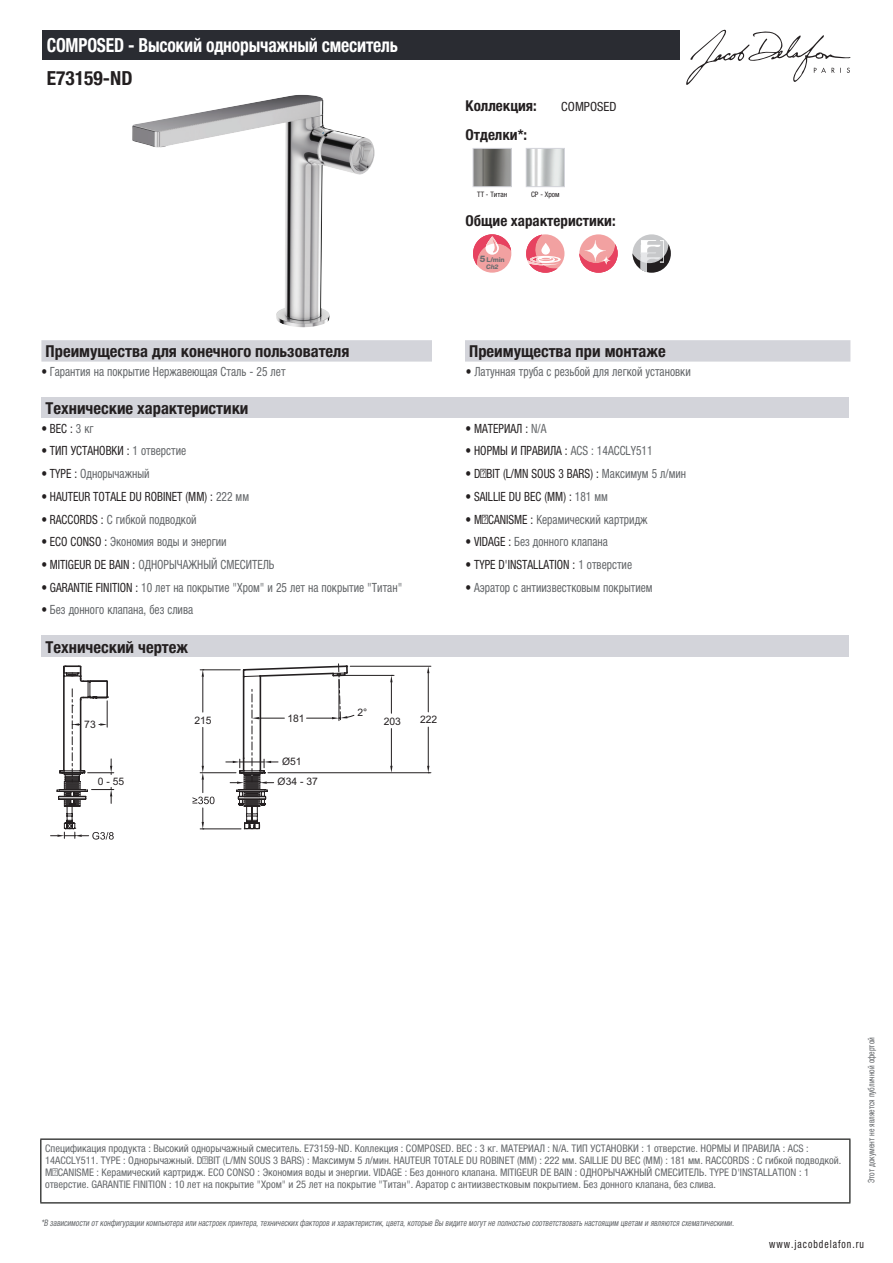
<style>
.page{position:relative;width:893px;height:1263px;background:#fff}
.page>*{position:absolute;margin:0;border:0;box-sizing:border-box;transform-origin:0 0}
.t1{font:700 condensed 19.5px "Helvetica Neue LTCYR";letter-spacing:-.01em;color:#fff;scale:.9 1}
.t2{font:700 condensed 19.5px "Helvetica Neue LTCYR";color:#231f20}
.t3{font:700 condensed 16.5px "Helvetica Neue LTCYR";color:#231f20}
.t4{font:700 condensed 15px "Helvetica Neue LTCYR";color:#231f20}
.t5{font:condensed 12.75px "Helvetica Neue LTCYR";color:#626568;scale:.9 1}
.t6{font:condensed 12.75px "Helvetica Neue LTCYR";color:#231f20;scale:.9 1}
.t7{font:condensed 12.75px "Helvetica Neue LTCYR";color:#231f20}
.t8{font:condensed 11.25px "Helvetica Neue LTCYR";letter-spacing:.1em;color:#231f20;scale:.87 1}
.t9{font:condensed 10.5px/12px "Helvetica Neue LTCYR";color:#626568}
.t10{font:10.35px "Arial";color:#231f20}
.t11{font:italic condensed 9px "Helvetica Neue LTCYR";color:#626568;scale:.87 1}
.t12{font:condensed 9px "Helvetica Neue LTCYR";color:#626568;scale:.87 1}
.t13{font:condensed 7.5px "Helvetica Neue LTCYR";color:#231f20}
.t14{font:800 6.6px "Helvetica Neue LT Pro";color:#6c6d70}
.t15{font:italic 800 6.45px "Helvetica Neue LT Std";color:#6c6d70}
.s1{font-size:9px}
.s2{color:#231f20}
.s3{color:#626568}
</style>
<div class="page">
<svg style="left:686px;top:30px;width:164px;height:55px"></svg>
<img style="left:132px;top:95px;width:243px;height:233px">
<img style="left:475px;top:150px;width:35px;height:35px">
<div style="left:473px;top:148px;width:39px;height:39px;border:1px solid #d3d4da"></div>
<img style="left:528px;top:150px;width:35px;height:35px">
<div style="left:526px;top:148px;width:39px;height:39px;border:1px solid #d3d4da"></div>
<div style="left:473px;top:234px;width:38px;height:39px;background:#f2a1a1;border-radius:50%"></div>
<svg style="left:473px;top:234px;width:38px;height:31px"></svg>
<div style="left:526px;top:234px;width:38px;height:39px;background:#f2a1a1;border-radius:50%"></div>
<svg style="left:526px;top:235px;width:35px;height:38px"></svg>
<div style="left:579px;top:234px;width:39px;height:39px;background:#f2a1a1;border-radius:50%"></div>
<svg style="left:579px;top:240px;width:39px;height:33px"></svg>
<div style="left:632px;top:234px;width:39px;height:39px;background:#c7c8ca;border-radius:50%"></div>
<svg style="left:632px;top:240px;width:39px;height:33px"></svg>
<div style="left:41px;top:340px;width:809px;height:22px;background:#d3d4da"></div>
<div style="left:432px;top:340px;width:33px;height:22px;background:#fff"></div>
<div style="left:41px;top:397px;width:808px;height:21px;background:#d3d4da"></div>
<div style="left:41px;top:636px;width:808px;height:21px;background:#d3d4da"></div>
<hr style="left:350px;top:666px;width:81px;height:1px;background:#231f20">
<hr style="left:268px;top:772px;width:163px;height:1px;background:#231f20">
<hr style="left:428px;top:673px;width:1px;height:39px;background:#231f20">
<hr style="left:428px;top:727px;width:1px;height:39px;background:#231f20">
<svg style="left:427px;top:666px;width:2px;height:7px"></svg>
<svg style="left:427px;top:766px;width:2px;height:7px"></svg>
<hr style="left:343px;top:675px;width:51px;height:1px;background:#231f20">
<hr style="left:391px;top:728px;width:1px;height:38px;background:#231f20">
<hr style="left:391px;top:682px;width:1px;height:31px;background:#231f20">
<svg style="left:390px;top:766px;width:3px;height:7px"></svg>
<svg style="left:390px;top:675px;width:3px;height:7px"></svg>
<svg style="left:51px;top:663px;width:304px;height:177px"></svg>
<div style="left:43px;top:30px;width:637px;height:30px;background:#2a2c32"></div>
<hr style="left:40px;top:1138px;width:810px;height:2px;background:#040503">
<hr style="left:40px;top:1140px;width:1px;height:62px;background:#040503">
<hr style="left:849px;top:1140px;width:1px;height:62px;background:#040503">
<hr style="left:40px;top:1202px;width:810px;height:1px;background:#040503">
<h1 class="t1" style="left:47px;top:34px;width:392px">COMPOSED - Высокий однорычажный смеситель</h1>
<h1 class="t2" style="left:47px;top:67px;width:87px">E73159-ND</h1>
<h3 class="t4" style="left:466px;top:97px;width:73px">Коллекция:</h3>
<p class="t7" style="left:561px;top:99px;width:57px">COMPOSED</p>
<h3 class="t4" style="left:466px;top:126px;width:63px">Отделки*:</h3>
<p class="t13" style="left:477px;top:190px;width:32px">TT - Титан</p>
<p class="t13" style="left:531px;top:190px;width:30px">CP - Хром</p>
<h3 class="t4" style="left:466px;top:212px;width:152px">Общие характеристики:</h3>
<p class="t14" style="left:480px;top:256px;width:26px"><span class="s1">5</span> L/min</p>
<p class="t15" style="left:486px;top:263px;width:14px">Ch2</p>
<h2 class="t3" style="left:46px;top:342px;width:305px">Преимущества для конечного пользователя</h2>
<h2 class="t3" style="left:469px;top:342px;width:198px">Преимущества при монтаже</h2>
<p class="t5" style="left:41px;top:364px;width:273px"><span class="s2">•</span> Гарантия на покрытие Нержавеющая Сталь - 25 лет</p>
<p class="t5" style="left:466px;top:364px;width:251px"><span class="s2">•</span> Латунная труба с резьбой для легкой установки</p>
<h2 class="t3" style="left:46px;top:399px;width:204px">Технические характеристики</h2>
<p class="t6" style="left:41px;top:421px;width:60px">• ВЕС : <span class="s3">3 кг</span></p>
<p class="t6" style="left:466px;top:421px;width:91px">• МАТЕРИАЛ : <span class="s3">N/A</span></p>
<p class="t6" style="left:41px;top:444px;width:162px">• ТИП УСТАНОВКИ : <span class="s3">1 отверстие</span></p>
<p class="t6" style="left:466px;top:444px;width:209px">• НОРМЫ И ПРАВИЛА : <span class="s3">ACS : 14ACCLY511</span></p>
<p class="t5" style="left:41px;top:466px;width:122px"><span class="s2">• TYPE :</span> Однорычажный</p>
<p class="t6" style="left:466px;top:466px;width:247px">• DÉBIT (L/MN SOUS 3 BARS) : <span class="s3">Максимум 5 л/мин</span></p>
<p class="t6" style="left:41px;top:489px;width:232px">• HAUTEUR TOTALE DU ROBINET (MM) : <span class="s3">222 мм</span></p>
<p class="t6" style="left:466px;top:489px;width:160px">• SAILLIE DU BEC (MM) : <span class="s3">181 мм</span></p>
<p class="t5" style="left:41px;top:512px;width:174px"><span class="s2">• RACCORDS :</span> С гибкой подводкой</p>
<p class="t5" style="left:466px;top:512px;width:204px"><span class="s2">• MÉCANISME :</span> Керамический картридж</p>
<p class="t5" style="left:41px;top:535px;width:207px"><span class="s2">• ECO CONSO :</span> Экономия воды и энергии</p>
<p class="t5" style="left:466px;top:535px;width:160px"><span class="s2">• VIDAGE :</span> Без донного клапана</p>
<p class="t5" style="left:41px;top:557px;width:261px"><span class="s2">• MITIGEUR DE BAIN :</span> ОДНОРЫЧАЖНЫЙ СМЕСИТЕЛЬ</p>
<p class="t6" style="left:466px;top:557px;width:187px">• TYPE D'INSTALLATION : <span class="s3">1 отверстие</span></p>
<p class="t5" style="left:41px;top:580px;width:403px"><span class="s2">• GARANTIE FINITION :</span> 10 лет на покрытие "Хром" и 25 лет на покрытие "Титан"</p>
<p class="t5" style="left:466px;top:580px;width:209px"><span class="s2">•</span> Аэратор с антиизвестковым покрытием</p>
<p class="t5" style="left:41px;top:603px;width:170px"><span class="s2">•</span> Без донного клапана, без слива</p>
<h2 class="t3" style="left:46px;top:638px;width:144px">Технический чертеж</h2>
<p class="t10" style="left:84px;top:718px;width:13px">73</p>
<p class="t10" style="left:98px;top:774px;width:28px">0 - 55</p>
<p class="t10" style="left:357px;top:706px;width:11px">2°</p>
<p class="t10" style="left:194px;top:713px;width:19px">215</p>
<p class="t10" style="left:287px;top:711px;width:19px">181</p>
<p class="t10" style="left:384px;top:714px;width:19px">203</p>
<p class="t10" style="left:420px;top:713px;width:19px">222</p>
<p class="t10" style="left:282px;top:754px;width:21px">Ø51</p>
<p class="t10" style="left:278px;top:775px;width:42px">Ø34 - 37</p>
<p class="t9" style="left:45px;top:1142px;width:798px">Спецификация продукта : Высокий однорычажный смеситель. E73159-ND. Коллекция : COMPOSED. ВЕС : 3 кг. МАТЕРИАЛ : N/A. ТИП УСТАНОВКИ : 1 отверстие. НОРМЫ И ПРАВИЛА : ACS :<br>14ACCLY511. TYPE : Однорычажный. DÉBIT (L/MN SOUS 3 BARS) : Максимум 5 л/мин. HAUTEUR TOTALE DU ROBINET (MM) : 222 мм. SAILLIE DU BEC (MM) : 181 мм. RACCORDS : С гибкой подводкой.<br>MÉCANISME : Керамический картридж. ECO CONSO : Экономия воды и энергии. VIDAGE : Без донного клапана. MITIGEUR DE BAIN : ОДНОРЫЧАЖНЫЙ СМЕСИТЕЛЬ. TYPE D'INSTALLATION : 1 отверстие. GARANTIE FINITION : 10 лет на покрытие "Хром" и 25 лет на покрытие "Титан". Аэратор с антиизвестковым покрытием. Без донного клапана, без слива.</p>
<p class="t11" style="left:41px;top:1218px;width:800px">*В зависимости отконфигурации компьютера или настроек принтера,техническихфакторов и характеристик,цвета,которые Вы видите могутне полностью соответствоватьнастоящим цветам и являются схематическими.</p>
<p class="t12" style="left:866px;top:1183px;width:169px;rotate:-90deg">Этот документ не является публичной офертой</p>
<p class="t8" style="left:769px;top:1237px;width:110px">www.jacobdelafon.ru</p>
</div>
